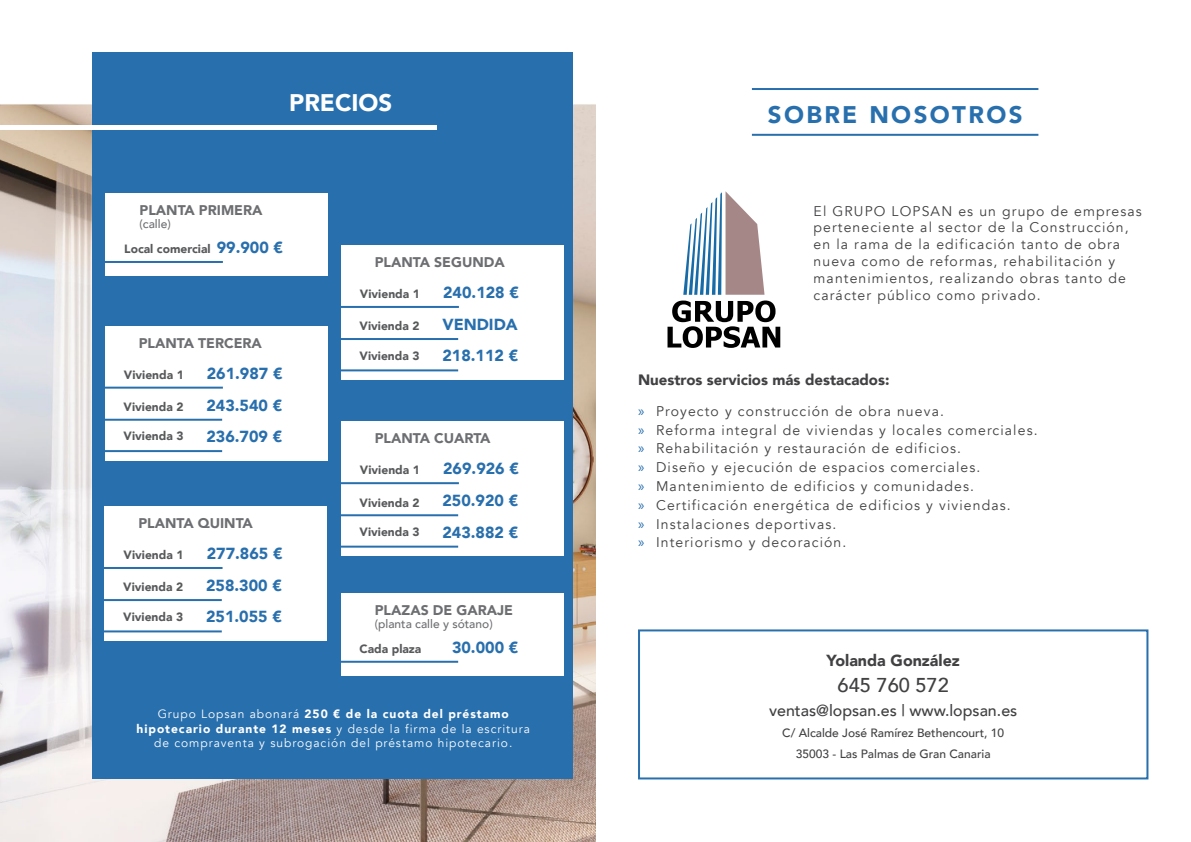
<style>
.page{position:relative;width:1191px;height:842px;background:#fff}
.page>*{position:absolute;margin:0;border:0;box-sizing:border-box;transform-origin:0 0}
.t1{font:900 24px "Avenir";letter-spacing:.1em;color:#286fad}
.t2{font:900 24px "Avenir";color:#fff}
.t3{font:500 20px "Avenir";color:#414042}
.t4{font:900 16px "Avenir";color:#286fad}
.t5{font:500 16px "Avenir";color:#414042}
.t6{font:900 16px "Avenir";color:#414042}
.t7{font:900 15px "Avenir";color:#414042}
.t8{font:14px/18.8px "Avenir";letter-spacing:.08em;color:#414042}
.t9{font:900 14px "Avenir";color:#6d6e71}
.t10{font:12px/14.4px "Avenir";letter-spacing:.08em;color:#fff;text-align:center}
.t11{font:900 12px "Avenir";color:#58595b}
.t12{font:500 12px/21px "Avenir";color:#414042;text-align:center}
.t13{font:500 12px "Avenir";color:#6d6e71}
.s1{font-weight:900}
.s2{font-family:"Myriad Pro";font-size:15px;color:#286fad}
</style>
<div class="page">
<img style="left:0;top:104px;width:595px;height:738px">
<div style="left:93px;top:53px;width:480px;height:726px;background:#286fad"></div>
<hr style="left:752px;top:88px;width:286px;height:2px;background:#286fad">
<hr style="left:752px;top:134px;width:286px;height:2px;background:#286fad">
<div style="left:638px;top:629px;width:510px;height:150px;border:2px solid #286fad"></div>
<hr style="left:0;top:126px;width:436px;height:4px;background:#fff">
<div style="left:104px;top:506px;width:223px;height:135px;background:#fff"></div>
<hr style="left:96px;top:567px;width:126px;height:2px;background:#286fad">
<hr style="left:96px;top:599px;width:126px;height:2px;background:#286fad">
<hr style="left:96px;top:630px;width:126px;height:2px;background:#286fad">
<div style="left:340px;top:422px;width:223px;height:134px;background:#fff"></div>
<hr style="left:333px;top:482px;width:126px;height:2px;background:#286fad">
<hr style="left:332px;top:514px;width:126px;height:2px;background:#286fad">
<hr style="left:332px;top:546px;width:126px;height:2px;background:#286fad">
<div style="left:105px;top:326px;width:222px;height:134px;background:#fff"></div>
<hr style="left:97px;top:387px;width:126px;height:2px;background:#286fad">
<hr style="left:96px;top:419px;width:126px;height:2px;background:#286fad">
<hr style="left:96px;top:450px;width:126px;height:2px;background:#286fad">
<div style="left:340px;top:245px;width:223px;height:135px;background:#fff"></div>
<hr style="left:333px;top:306px;width:126px;height:2px;background:#286fad">
<hr style="left:332px;top:338px;width:126px;height:2px;background:#286fad">
<hr style="left:332px;top:369px;width:126px;height:2px;background:#286fad">
<div style="left:105px;top:193px;width:223px;height:83px;background:#fff"></div>
<hr style="left:97px;top:261px;width:126px;height:2px;background:#286fad">
<div style="left:340px;top:593px;width:223px;height:83px;background:#fff"></div>
<hr style="left:332px;top:661px;width:126px;height:2px;background:#286fad">
<svg style="left:667px;top:191px;width:113px;height:157px"></svg>
<h1 class="t2" style="left:289px;top:82px;width:105px">PRECIOS</h1>
<p class="t9" style="left:140px;top:198px;width:124px">PLANTA PRIMERA</p>
<p class="t13" style="left:140px;top:213px;width:33px">(calle)</p>
<p class="t4" style="left:217px;top:234px;width:68px">99.900 €</p>
<p class="t11" style="left:124px;top:239px;width:88px">Local comercial</p>
<p class="t9" style="left:139px;top:331px;width:125px">PLANTA TERCERA</p>
<p class="t11" style="left:124px;top:364px;width:61px">Vivienda 1</p>
<p class="t4" style="left:207px;top:359px;width:77px">261.987 €</p>
<p class="t11" style="left:124px;top:397px;width:61px">Vivienda 2</p>
<p class="t4" style="left:206px;top:391px;width:77px">243.540 €</p>
<p class="t11" style="left:124px;top:426px;width:61px">Vivienda 3</p>
<p class="t4" style="left:206px;top:423px;width:77px">236.709 €</p>
<p class="t9" style="left:138px;top:511px;width:116px">PLANTA QUINTA</p>
<p class="t11" style="left:124px;top:544px;width:61px">Vivienda 1</p>
<p class="t4" style="left:207px;top:540px;width:77px">277.865 €</p>
<p class="t11" style="left:123px;top:577px;width:61px">Vivienda 2</p>
<p class="t4" style="left:206px;top:572px;width:77px">258.300 €</p>
<p class="t11" style="left:123px;top:606px;width:61px">Vivienda 3</p>
<p class="t4" style="left:206px;top:603px;width:77px">251.055 €</p>
<p class="t9" style="left:375px;top:250px;width:131px">PLANTA SEGUNDA</p>
<p class="t11" style="left:360px;top:283px;width:61px">Vivienda 1</p>
<p class="t4" style="left:443px;top:279px;width:77px">240.128 €</p>
<p class="t11" style="left:359px;top:316px;width:61px">Vivienda 2</p>
<p class="t4" style="left:442px;top:311px;width:77px">VENDIDA</p>
<p class="t11" style="left:359px;top:345px;width:61px">Vivienda 3</p>
<p class="t4" style="left:442px;top:342px;width:77px">218.112 €</p>
<p class="t9" style="left:375px;top:426px;width:117px">PLANTA CUARTA</p>
<p class="t11" style="left:360px;top:460px;width:61px">Vivienda 1</p>
<p class="t4" style="left:443px;top:455px;width:77px">269.926 €</p>
<p class="t11" style="left:359px;top:492px;width:61px">Vivienda 2</p>
<p class="t11" style="left:359px;top:521px;width:61px">Vivienda 3</p>
<p class="t4" style="left:442px;top:518px;width:77px">243.882 €</p>
<p class="t4" style="left:442px;top:487px;width:77px">250.920 €</p>
<p class="t9" style="left:375px;top:598px;width:140px">PLAZAS DE GARAJE</p>
<p class="t13" style="left:375px;top:613px;width:119px">(planta calle y sótano)</p>
<p class="t11" style="left:359px;top:639px;width:63px">Cada plaza</p>
<p class="t4" style="left:452px;top:633px;width:68px">30.000 €</p>
<p class="t10" style="left:137px;top:707px;width:395px">Grupo Lopsan abonará <span class="s1">250 € de la cuota del préstamo hipotecario durante 12 meses</span> y desde la firma de la escritura de compraventa y subrogación del préstamo hipotecario.</p>
<h1 class="t1" style="left:768px;top:94px;width:256px">SOBRE NOSOTROS</h1>
<p class="t8" style="left:813px;top:203px;width:330px;line-height:16.8px">El GRUPO LOPSAN es un grupo de empresas perteneciente al sector de la Construcción, en la rama de la edificación tanto de obra nueva como de reformas, rehabilitación y mantenimientos, realizando obras tanto de carácter público como privado.</p>
<p class="t7" style="left:638px;top:367px;width:253px">Nuestros servicios más destacados:</p>
<p class="t8" style="left:638px;top:402px;width:401px"><span class="s2">»</span> Proyecto y construcción de obra nueva.<br><span class="s2">»</span> Reforma integral de viviendas y locales comerciales. <span class="s2">»</span> Rehabilitación y restauración de edificios.<br><span class="s2">»</span> Diseño y ejecución de espacios comerciales.<br><span class="s2">»</span> Mantenimiento de edificios y comunidades.<br><span class="s2">»</span> Certificación energética de edificios y viviendas.<br><span class="s2">»</span> Instalaciones deportivas.<br><span class="s2">»</span> Interiorismo y decoración.</p>
<p class="t6" style="left:826px;top:647px;width:135px">Yolanda González</p>
<h2 class="t3" style="left:837px;top:668px;width:113px">645 760 572</h2>
<p class="t5" style="left:769px;top:697px;width:250px">ventas@lopsan.es | www.lopsan.es</p>
<p class="t12" style="left:782px;top:722px;width:223px">C/ Alcalde José Ramírez Bethencourt, 10<br>35003 - Las Palmas de Gran Canaria</p>
</div>
